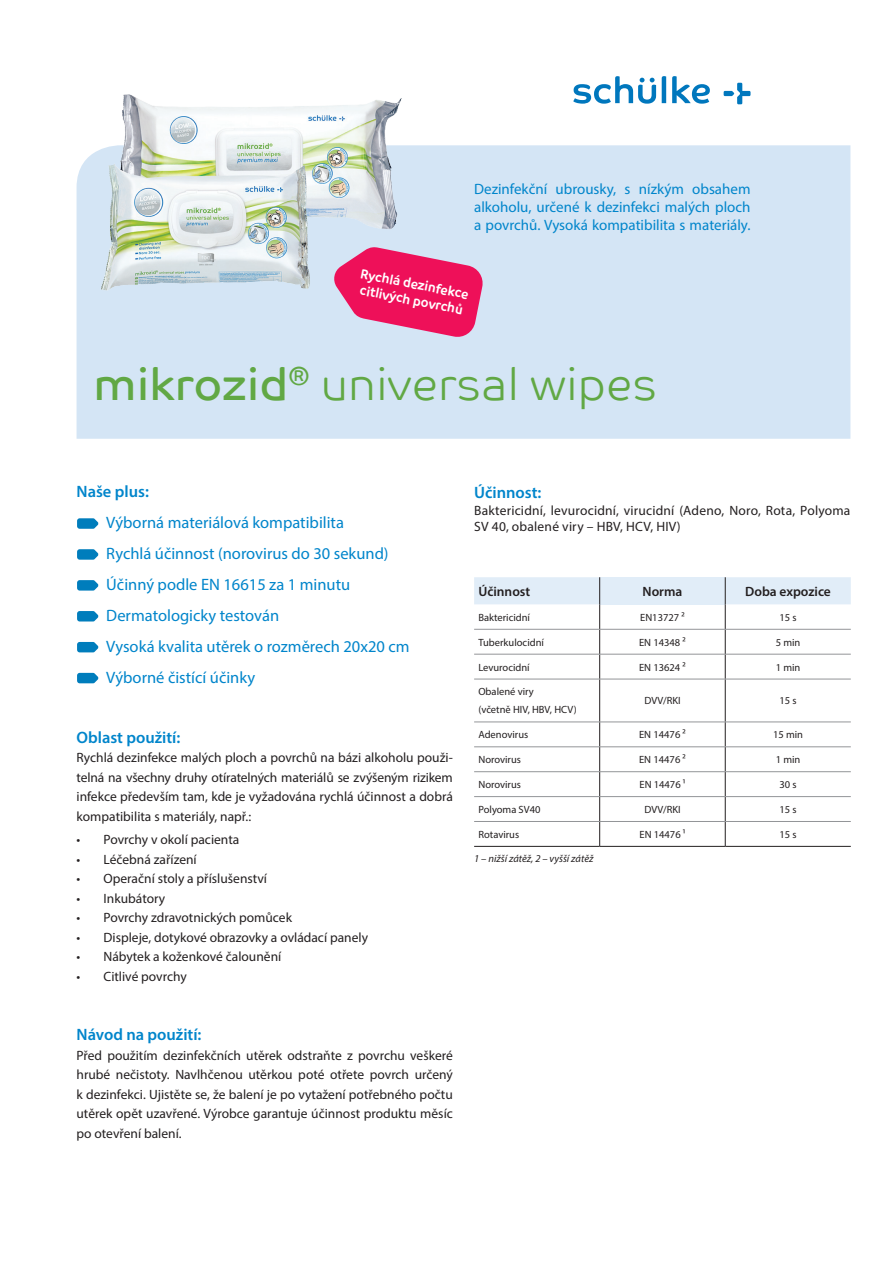
<style>
.page{position:relative;width:893px;height:1263px;background:#fff}
.page>*{position:absolute;margin:0;border:0;box-sizing:border-box;transform-origin:0 0}
.t1{font:45px "Co Text Lt";color:#61a844}
.t2{font:16.5px/31px "Myriad Pro";color:#0085cb}
.t3{font:600 16.5px "Myriad Pro";color:#0085cb}
.t4{font:15px/18px "Myriad Pro";color:#0085cb;text-align:justify}
.t5{font:13.5px/19.5px "Myriad Pro";color:#231f20;text-align:justify}
.t6{font:700 13.5px/16.2px "Co Text";color:#fff;scale:.9 1}
.t7{font:600 13.5px "Myriad Pro";color:#231f20}
.t8{font:10.5px/18px "Myriad Pro";color:#231f20}
.t9{font:italic 10.5px "Myriad Pro";color:#231f20}
.s1{font-family:"Co Text"}
</style>
<div class="page">
<div style="left:77px;top:145px;width:773px;height:294px;background:#d4e5f5"></div>
<svg style="left:77px;top:518px;width:22px;height:11px"></svg>
<svg style="left:77px;top:580px;width:22px;height:11px"></svg>
<svg style="left:77px;top:549px;width:22px;height:11px"></svg>
<svg style="left:77px;top:611px;width:22px;height:10px"></svg>
<svg style="left:77px;top:642px;width:22px;height:10px"></svg>
<svg style="left:77px;top:673px;width:22px;height:10px"></svg>
<svg style="left:573px;top:76px;width:83px;height:28px"></svg>
<svg style="left:662px;top:76px;width:4px;height:27px"></svg>
<svg style="left:672px;top:76px;width:38px;height:28px"></svg>
<svg style="left:724px;top:83px;width:26px;height:21px"></svg>
<svg style="left:474px;top:577px;width:377px;height:102px"></svg>
<hr style="left:599px;top:679px;width:1px;height:43px;background:#231f20">
<hr style="left:725px;top:679px;width:1px;height:43px;background:#231f20">
<svg style="left:599px;top:723px;width:1px;height:123px"></svg>
<svg style="left:725px;top:723px;width:1px;height:123px"></svg>
<hr style="left:474px;top:629px;width:126px;height:1px;background:#939598">
<hr style="left:600px;top:629px;width:125px;height:1px;background:#939598">
<hr style="left:725px;top:629px;width:126px;height:1px;background:#939598">
<hr style="left:474px;top:654px;width:126px;height:1px;background:#939598">
<hr style="left:600px;top:654px;width:125px;height:1px;background:#939598">
<hr style="left:725px;top:654px;width:126px;height:1px;background:#939598">
<hr style="left:474px;top:679px;width:126px;height:1px;background:#939598">
<hr style="left:600px;top:679px;width:125px;height:1px;background:#939598">
<hr style="left:725px;top:679px;width:126px;height:1px;background:#939598">
<hr style="left:474px;top:722px;width:126px;height:1px;background:#939598">
<hr style="left:600px;top:722px;width:125px;height:1px;background:#939598">
<hr style="left:725px;top:722px;width:126px;height:1px;background:#939598">
<hr style="left:474px;top:746px;width:126px;height:1px;background:#939598">
<hr style="left:600px;top:746px;width:125px;height:1px;background:#939598">
<hr style="left:725px;top:746px;width:126px;height:1px;background:#939598">
<hr style="left:474px;top:771px;width:126px;height:1px;background:#939598">
<hr style="left:600px;top:771px;width:125px;height:1px;background:#939598">
<hr style="left:725px;top:771px;width:126px;height:1px;background:#939598">
<hr style="left:474px;top:796px;width:126px;height:1px;background:#939598">
<hr style="left:600px;top:796px;width:125px;height:1px;background:#939598">
<hr style="left:725px;top:796px;width:126px;height:1px;background:#939598">
<hr style="left:474px;top:821px;width:126px;height:1px;background:#939598">
<hr style="left:600px;top:821px;width:125px;height:1px;background:#939598">
<hr style="left:725px;top:821px;width:126px;height:1px;background:#939598">
<hr style="left:474px;top:846px;width:126px;height:1px;background:#231f20">
<hr style="left:600px;top:846px;width:125px;height:1px;background:#231f20">
<hr style="left:725px;top:846px;width:126px;height:1px;background:#231f20">
<img style="left:88px;top:94px;width:319px;height:205px">
<svg style="left:332px;top:247px;width:152px;height:91px;background:#e55188"></svg>
<p class="t4" style="left:474px;top:180px;width:278px">Dezinfekční ubrousky, s nízkým obsahem alkoholu, určené k dezinfekci malých ploch a povrchů. Vysoká kompatibilita s materiály.</p>
<p class="t6" style="left:362px;top:265px;width:124px;rotate:11deg">Rychlá dezinfekce citlivých povrchů</p>
<h1 class="t1" style="left:94px;top:358px;width:565px"><span class="s1">mikrozid</span><sup>®</sup> universal wipes</h1>
<p class="t3" style="left:77px;top:481px;width:74px">Naše plus:</p>
<p class="t2" style="left:106px;top:507px;width:305px">Výborná materiálová kompatibilita<br>Rychlá účinnost (norovirus do 30 sekund)<br>Účinný podle EN 16615 za 1 minutu Dermatologicky testován<br>Vysoká kvalita utěrek o rozměrech 20x20 cm Výborné čistící účinky</p>
<p class="t3" style="left:77px;top:726px;width:105px">Oblast použití:</p>
<p class="t5" style="left:77px;top:747px;width:378px">Rychlá dezinfekce malých ploch a povrchů na bázi alkoholu použi&shy;telná na všechny druhy otíratelných materiálů se zvýšeným rizikem infekce především tam, kde je vyžadována rychlá účinnost a dobrá kompatibilita s materiály, např.:</p>
<p class="t5" style="left:77px;top:830px;width:164px">• Povrchy v okolí pacienta</p>
<p class="t5" style="left:77px;top:849px;width:122px">• Léčebná zařízení</p>
<p class="t5" style="left:77px;top:869px;width:192px">• Operační stoly a příslušenství</p>
<p class="t5" style="left:77px;top:888px;width:90px">• Inkubátory</p>
<p class="t5" style="left:77px;top:908px;width:217px">• Povrchy zdravotnických pomůcek</p>
<p class="t5" style="left:77px;top:927px;width:293px">• Displeje, dotykové obrazovky a ovládací panely</p>
<p class="t5" style="left:77px;top:947px;width:206px">• Nábytek a koženkové čalounění</p>
<p class="t5" style="left:77px;top:966px;width:112px">• Citlivé povrchy</p>
<p class="t3" style="left:77px;top:1024px;width:126px">Návod na použití:</p>
<p class="t5" style="left:77px;top:1045px;width:378px">Před použitím dezinfekčních utěrek odstraňte z povrchu veškeré hrubé nečistoty. Navlhčenou utěrkou poté otřete povrch určený k dezinfekci. Ujistěte se, že balení je po vytažení potřebného počtu utěrek opět uzavřené. Výrobce garantuje účinnost produktu měsíc po otevření balení.</p>
<p class="t3" style="left:474px;top:482px;width:69px">Účinnost:</p>
<p class="t5" style="left:474px;top:502px;width:378px;line-height:16.5px">Baktericidní, levurocidní, virucidní (Adeno, Noro, Rota, Polyoma<br>SV 40, obalené viry – HBV, HCV, HIV)</p>
<p class="t7" style="left:478px;top:583px;width:53px">Účinnost</p>
<p class="t7" style="left:642px;top:583px;width:41px">Norma</p>
<p class="t7" style="left:745px;top:583px;width:87px">Doba expozice</p>
<p class="t8" style="left:478px;top:608px;width:53px">Baktericidní</p>
<p class="t8" style="left:640px;top:608px;width:46px">EN13727 ²</p>
<p class="t8" style="left:779px;top:608px;width:19px">15 s</p>
<p class="t8" style="left:478px;top:633px;width:67px">Tuberkulocidní</p>
<p class="t8" style="left:639px;top:633px;width:48px">EN 14348 ²</p>
<p class="t8" style="left:776px;top:633px;width:26px">5 min</p>
<p class="t8" style="left:478px;top:658px;width:53px">Levurocidní</p>
<p class="t8" style="left:639px;top:658px;width:48px">EN 13624 ²</p>
<p class="t8" style="left:776px;top:658px;width:26px">1 min</p>
<p class="t8" style="left:478px;top:683px;width:100px">Obalené viry<br>(včetně HIV, HBV, HCV)</p>
<p class="t8" style="left:644px;top:692px;width:38px">DVV/RKI</p>
<p class="t8" style="left:779px;top:692px;width:19px">15 s</p>
<p class="t8" style="left:478px;top:726px;width:51px">Adenovirus</p>
<p class="t8" style="left:639px;top:726px;width:48px">EN 14476 ²</p>
<p class="t8" style="left:773px;top:726px;width:32px">15 min</p>
<p class="t8" style="left:478px;top:750px;width:44px">Norovirus</p>
<p class="t8" style="left:639px;top:750px;width:48px">EN 14476 ²</p>
<p class="t8" style="left:776px;top:750px;width:26px">1 min</p>
<p class="t8" style="left:478px;top:775px;width:44px">Norovirus</p>
<p class="t8" style="left:639px;top:775px;width:48px">EN 14476 ¹</p>
<p class="t8" style="left:779px;top:775px;width:19px">30 s</p>
<p class="t8" style="left:478px;top:800px;width:64px">Polyoma SV40</p>
<p class="t8" style="left:644px;top:800px;width:38px">DVV/RKI</p>
<p class="t8" style="left:779px;top:800px;width:19px">15 s</p>
<p class="t8" style="left:478px;top:825px;width:42px">Rotavirus</p>
<p class="t8" style="left:639px;top:825px;width:48px">EN 14476 ¹</p>
<p class="t8" style="left:779px;top:825px;width:19px">15 s</p>
<p class="t9" style="left:474px;top:852px;width:121px">1 – nižší zátěž, 2 – vyšší zátěž</p>
</div>
